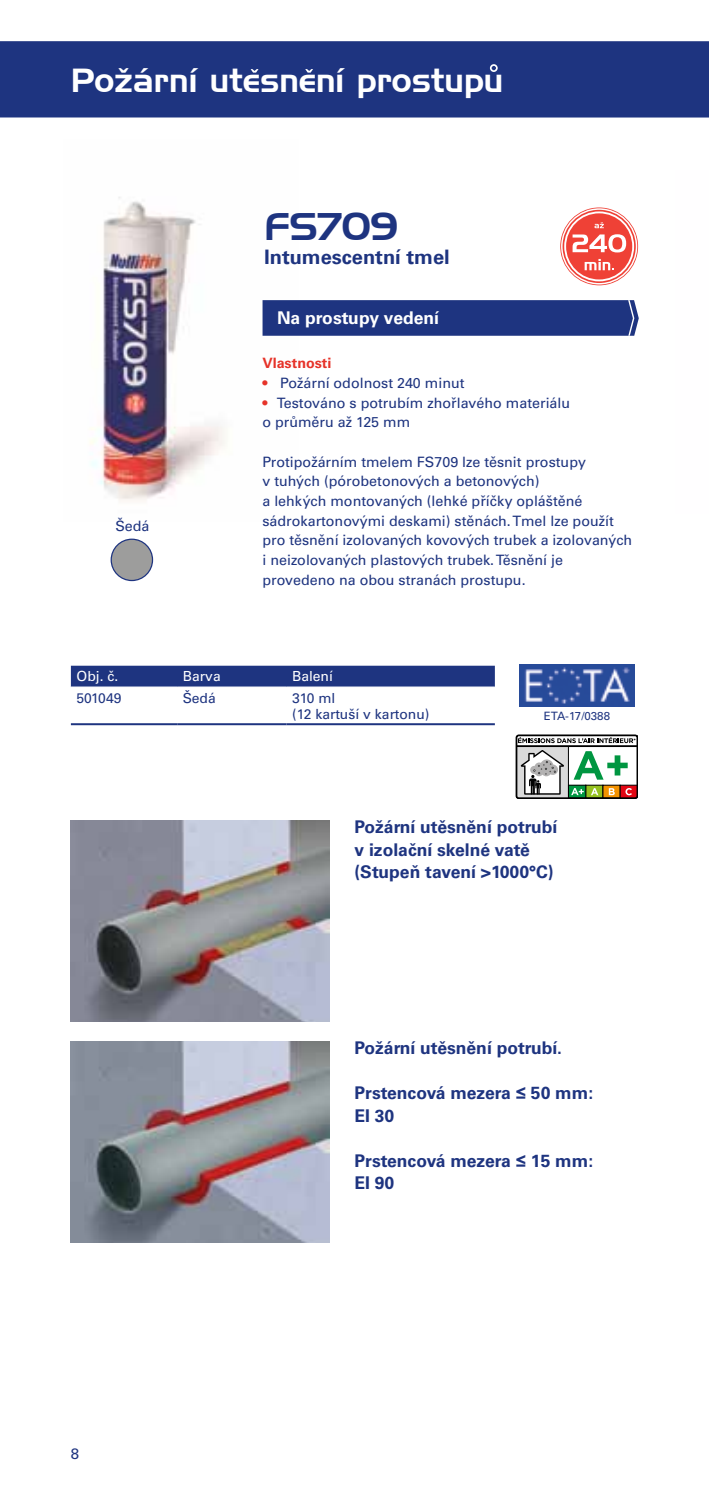
<style>
.page{position:relative;width:709px;height:1489px;background:#fff}
.page>*{position:absolute;margin:0;border:0;box-sizing:border-box;transform-origin:0 0}
.t1{font:37.5px "Handel Gothic BT";color:#1e3480}
.t2{font:32.5px "Handel Gothic BT";color:#fff}
.t3{font:700 20px "Univers Com 65";color:#1e3480}
.t4{font:700 17.5px/22.5px "Univers LTCYR 65";color:#1e3480}
.t5{font:700 17.5px "Univers LTCYR 65";color:#fff}
.t6{font:15px "Univers LTCYR 55 Roman";color:#1e3480}
.t7{font:14.25px/19.8px "Univers LTCYR 55 Roman";color:#1e3480}
.t8{font:700 14.25px "Univers LTCYR 65";color:#e63329}
.t9{font:14px/15.8px "Univers LTCYR 55 Roman";color:#1e3480}
.t10{font:14px "Univers LTCYR 55 Roman";color:#fff}
.t11{font:11.5px "Univers LTCYR 55 Roman";color:#1e3480}
.s1{color:#e63329}
</style>
<div class="page">
<img style="left:90px;top:197px;width:136px;height:304px">
<div style="left:0;top:41px;width:709px;height:76px;background:#1e3480"></div>
<div style="left:262px;top:300px;width:376px;height:36px;background:#1e3480"></div>
<svg style="left:560px;top:207px;width:78px;height:78px"></svg>
<div style="left:71px;top:665px;width:424px;height:21px;background:#1e3480"></div>
<hr style="left:71px;top:723px;width:106px;height:2px;background:#1e3480">
<hr style="left:177px;top:723px;width:109px;height:2px;background:#1e3480">
<hr style="left:286px;top:723px;width:209px;height:2px;background:#1e3480">
<div style="left:111px;top:539px;width:41px;height:41px;background:#9d9d9c;border-radius:50%"></div>
<div style="left:111px;top:538px;width:42px;height:43px;border:1px solid #1e3480;border-radius:50%"></div>
<img style="left:71px;top:820px;width:259px;height:201px">
<svg style="left:516px;top:734px;width:122px;height:64px"></svg>
<img style="left:519px;top:664px;width:115px;height:43px">
<img style="left:71px;top:1041px;width:259px;height:201px">
<svg style="left:251px;top:69px;width:7px;height:4px"></svg>
<svg style="left:305px;top:69px;width:8px;height:4px"></svg>
<svg style="left:490px;top:64px;width:7px;height:8px"></svg>
<h2 class="t2" style="left:71px;top:60px;width:434px">Požární utesnení prostupu</h2>
<p class="t7" style="left:115px;top:515px;width:35px">Šedá</p>
<h1 class="t1" style="left:264px;top:204px;width:135px">FS709</h1>
<h3 class="t3" style="left:264px;top:245px;width:187px">Intumescentní tmel</h3>
<p class="t5" style="left:277px;top:306px;width:163px">Na prostupy vedení</p>
<p class="t8" style="left:262px;top:353px;width:71px">Vlastnosti</p>
<p class="t7" style="left:262px;top:372px;width:204px"><span class="s1">•</span> Požární odolnost 240 minut</p>
<p class="t7" style="left:262px;top:392px;width:309px"><span class="s1">•</span> Testováno s potrubím zhořlavého materiálu o průměru až 125 mm</p>
<p class="t7" style="left:262px;top:451px;width:371px">Protipožárním tmelem FS709 lze těsnit prostupy<br>v tuhých (pórobetonových a betonových)<br>a lehkých montovaných (lehké příčky opláštěné sádrokartonovými deskami) stěnách. Tmel lze použít pro těsnění izolovaných kovových trubek a izolovaných i neizolovaných plastových trubek. Těsnění je provedeno na obou stranách prostupu.</p>
<p class="t10" style="left:76px;top:666px;width:43px">Obj. č.</p>
<p class="t10" style="left:183px;top:666px;width:39px">Barva</p>
<p class="t10" style="left:292px;top:666px;width:42px">Balení</p>
<p class="t9" style="left:77px;top:689px;width:46px">501049</p>
<p class="t9" style="left:183px;top:689px;width:34px">Šedá</p>
<p class="t9" style="left:292px;top:689px;width:139px">310 ml<br>(12 kartuší v kartonu)</p>
<p class="t11" style="left:544px;top:708px;width:68px">ETA-17/0388</p>
<p class="t4" style="left:354px;top:815px;width:204px">Požární utěsnění potrubí v izolační skelné vatě (Stupeň tavení &gt;1000°C)</p>
<p class="t6" style="left:71px;top:1442px;width:10px">8</p>
<p class="t4" style="left:354px;top:1035px;width:209px">Požární utěsnění potrubí.</p>
<p class="t4" style="left:354px;top:1080px;width:240px">Prstencová mezera ≤ 50 mm:<br>EI 30</p>
<p class="t4" style="left:354px;top:1148px;width:240px">Prstencová mezera ≤ 15 mm:<br>EI 90</p>
</div>
